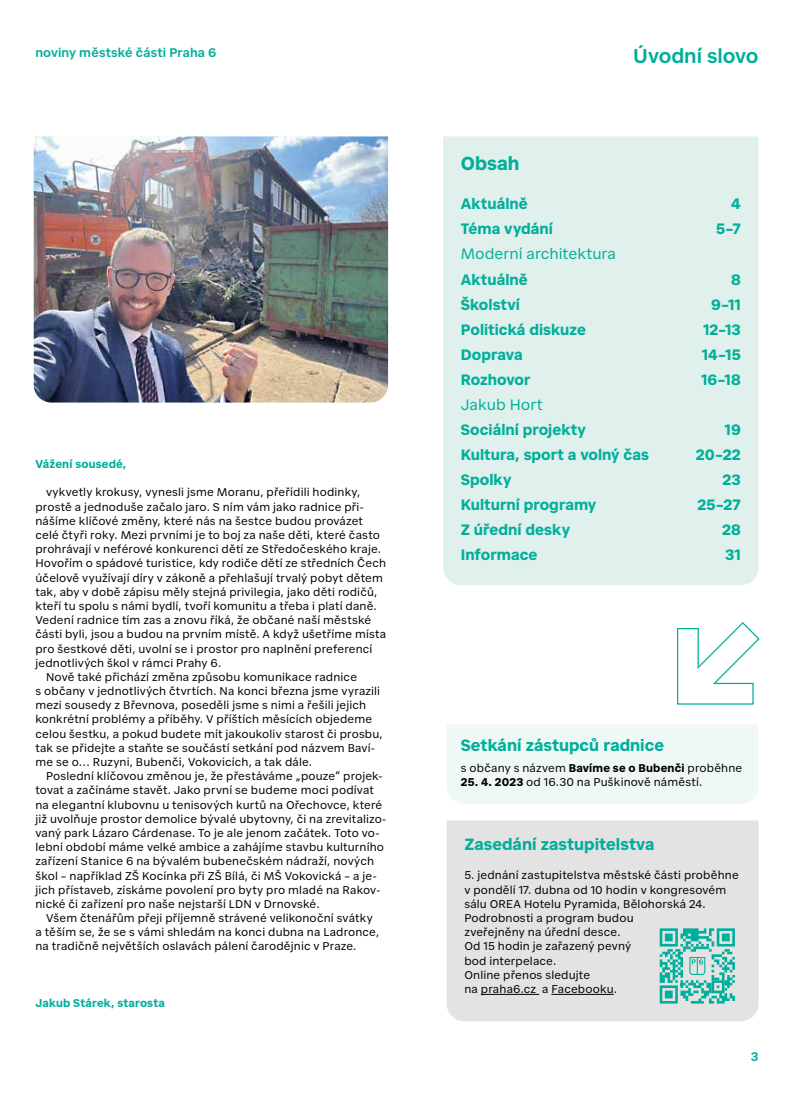
<style>
.page{position:relative;width:794px;height:1110px;background:#fff}
.page>*{position:absolute;margin:0;border:0;box-sizing:border-box;transform-origin:0 0}
.t1{font:600 20px "Civil Premium";color:#00af9b}
.t2{font:700 18.75px "Civil Premium";letter-spacing:.005em;color:#00af9b}
.t3{font:700 16.25px "Civil Premium";color:#00af9b}
.t4{font:700 15px "Civil Premium";color:#00af9b}
.t5{font:15px "Civil Premium";color:#00af9b}
.t6{font:600 12.5px "Civil Premium";letter-spacing:.01em;color:#00af9b}
.t7{font:11.25px/14.1px "Civil Premium";letter-spacing:.015em;color:#000}
.t8{font:700 11.25px "Civil Premium";letter-spacing:.015em;color:#00af9b}
.s1{font-weight:700}
</style>
<div class="page">
<img style="left:34px;top:136px;width:354px;height:266px">
<div style="left:443px;top:136px;width:315px;height:449px;background:#e0f0ec"></div>
<svg style="left:677px;top:622px;width:83px;height:83px"></svg>
<div style="left:446px;top:820px;width:312px;height:200px;background:#e3e3e3"></div>
<hr style="left:481px;top:993px;width:58px;height:1px;background:#000">
<hr style="left:551px;top:993px;width:63px;height:1px;background:#000">
<svg style="left:659px;top:928px;width:76px;height:75px;background:#7bcbc2"></svg>
<div style="left:447px;top:725px;width:311px;height:78px;background:#f0f8f6"></div>
<p class="t6" style="left:35px;top:43px;width:182px">noviny městské části Praha 6</p>
<h1 class="t1" style="left:633px;top:41px;width:127px">Úvodní slovo</h1>
<p class="t8" style="left:35px;top:455px;width:92px">Vážení sousedé,</p>
<p class="t7" style="left:46px;top:484px;width:316px">vykvetly krokusy, vynesli jsme Moranu, přeřídili hodinky,</p>
<p class="t7" style="left:35px;top:498px;width:330px">prostě a jednoduše začalo jaro. S ním vám jako radnice při-</p>
<p class="t7" style="left:35px;top:512px;width:329px">nášíme klíčové změny, které nás na šestce budou provázet</p>
<p class="t7" style="left:35px;top:527px;width:346px">celé čtyři roky. Mezi prvními je to boj za naše děti, které často</p>
<p class="t7" style="left:35px;top:541px;width:347px">prohrávají v neférové konkurenci dětí ze Středočeského kraje.</p>
<p class="t7" style="left:35px;top:555px;width:352px">Hovořím o spádové turistice, kdy rodiče dětí ze středních Čech</p>
<p class="t7" style="left:35px;top:569px;width:349px">účelově využívají díry v zákoně a přehlašují trvalý pobyt dětem</p>
<p class="t7" style="left:35px;top:583px;width:343px">tak, aby v době zápisu měly stejná privilegia, jako děti rodičů,</p>
<p class="t7" style="left:35px;top:597px;width:343px">kteří tu spolu s námi bydlí, tvoří komunitu a třeba i platí daně.</p>
<p class="t7" style="left:35px;top:612px;width:337px">Vedení radnice tím zas a znovu říká, že občané naší městské</p>
<p class="t7" style="left:35px;top:626px;width:352px">části byli, jsou a budou na prvním místě. A když ušetříme místa</p>
<p class="t7" style="left:35px;top:640px;width:338px">pro šestkové děti, uvolní se i prostor pro naplnění preferencí</p>
<p class="t7" style="left:35px;top:654px;width:187px">jednotlivých škol v rámci Prahy 6.</p>
<p class="t7" style="left:46px;top:668px;width:312px">Nově také přichází změna způsobu komunikace radnice</p>
<p class="t7" style="left:35px;top:682px;width:346px">s občany v jednotlivých čtvrtích. Na konci března jsme vyrazili</p>
<p class="t7" style="left:35px;top:697px;width:332px">mezi sousedy z Břevnova, poseděli jsme s nimi a řešili jejich</p>
<p class="t7" style="left:35px;top:711px;width:338px">konkrétní problémy a příběhy. V příštích měsících objedeme</p>
<p class="t7" style="left:35px;top:725px;width:349px">celou šestku, a pokud budete mít jakoukoliv starost či prosbu,</p>
<p class="t7" style="left:35px;top:739px;width:341px">tak se přidejte a staňte se součástí setkání pod názvem Baví-</p>
<p class="t7" style="left:35px;top:753px;width:278px">me se o… Ruzyni, Bubenči, Vokovicích, a tak dále.</p>
<p class="t7" style="left:46px;top:768px;width:338px">Poslední klíčovou změnou je, že přestáváme „pouze“ projek-</p>
<p class="t7" style="left:35px;top:782px;width:340px">tovat a začínáme stavět. Jako první se budeme moci podívat</p>
<p class="t7" style="left:35px;top:796px;width:348px">na elegantní klubovnu u tenisových kurtů na Ořechovce, které</p>
<p class="t7" style="left:35px;top:810px;width:352px">již uvolňuje prostor demolice bývalé ubytovny, či na zrevitalizo-</p>
<p class="t7" style="left:35px;top:824px;width:345px">vaný park Lázaro Cárdenase. To je ale jenom začátek. Toto vo-</p>
<p class="t7" style="left:35px;top:838px;width:350px">lební období máme velké ambice a zahájíme stavbu kulturního</p>
<p class="t7" style="left:35px;top:853px;width:340px">zařízení Stanice 6 na bývalém bubenečském nádraží, nových</p>
<p class="t7" style="left:35px;top:867px;width:343px">škol – například ZŠ Kocínka při ZŠ Bílá, či MŠ Vokovická – a je-</p>
<p class="t7" style="left:35px;top:881px;width:346px">jich přístaveb, získáme povolení pro byty pro mladé na Rakov-</p>
<p class="t7" style="left:35px;top:895px;width:286px">nické či zařízení pro naše nejstarší LDN v Drnovské.</p>
<p class="t7" style="left:46px;top:909px;width:328px">Všem čtenářům přeji příjemně strávené velikonoční svátky</p>
<p class="t7" style="left:35px;top:923px;width:345px">a těším se, že se s vámi shledám na konci dubna na Ladronce,</p>
<p class="t7" style="left:35px;top:938px;width:322px">na tradičně největších oslavách pálení čarodějnic v Praze.</p>
<p class="t8" style="left:35px;top:994px;width:131px">Jakub Stárek, starosta</p>
<h2 class="t2" style="left:461px;top:149px;width:60px">Obsah</h2>
<h3 class="t4" style="left:461px;top:193px;width:69px">Aktuálně</h3>
<h3 class="t4" style="left:731px;top:193px;width:11px">4</h3>
<h3 class="t4" style="left:461px;top:218px;width:94px">Téma vydání</h3>
<h3 class="t4" style="left:716px;top:218px;width:26px">5–7</h3>
<h3 class="t5" style="left:461px;top:243px;width:157px">Moderní architektura</h3>
<h3 class="t4" style="left:461px;top:268px;width:69px">Aktuálně</h3>
<h3 class="t4" style="left:731px;top:268px;width:11px">8</h3>
<h3 class="t4" style="left:461px;top:293px;width:61px">Školství</h3>
<h3 class="t4" style="left:711px;top:293px;width:31px">9–11</h3>
<h3 class="t4" style="left:461px;top:318px;width:127px">Politická diskuze</h3>
<h3 class="t4" style="left:703px;top:318px;width:39px">12–13</h3>
<h3 class="t4" style="left:461px;top:343px;width:63px">Doprava</h3>
<h3 class="t4" style="left:702px;top:343px;width:40px">14–15</h3>
<h3 class="t4" style="left:461px;top:368px;width:71px">Rozhovor</h3>
<h3 class="t4" style="left:701px;top:368px;width:41px">16–18</h3>
<h3 class="t5" style="left:461px;top:393px;width:83px">Jakub Hort</h3>
<h3 class="t4" style="left:461px;top:418px;width:127px">Sociální projekty</h3>
<h3 class="t4" style="left:724px;top:418px;width:18px">19</h3>
<h3 class="t4" style="left:461px;top:443px;width:190px">Kultura, sport a volný čas</h3>
<h3 class="t4" style="left:696px;top:443px;width:46px">20–22</h3>
<h3 class="t4" style="left:461px;top:468px;width:52px">Spolky</h3>
<h3 class="t4" style="left:722px;top:468px;width:20px">23</h3>
<h3 class="t4" style="left:461px;top:493px;width:137px">Kulturní programy</h3>
<h3 class="t4" style="left:697px;top:493px;width:45px">25–27</h3>
<h3 class="t4" style="left:461px;top:518px;width:111px">Z úřední desky</h3>
<h3 class="t4" style="left:722px;top:518px;width:20px">28</h3>
<h3 class="t4" style="left:461px;top:543px;width:78px">Informace</h3>
<h3 class="t4" style="left:725px;top:543px;width:17px">31</h3>
<h3 class="t3" style="left:461px;top:732px;width:205px">Setkání zástupců radnice</h3>
<p class="t7" style="left:461px;top:759px;width:283px">s občany s názvem <span class="s1">Bavíme se o Bubenči</span> proběhne</p>
<p class="t7" style="left:461px;top:773px;width:243px"><span class="s1">25. 4. 2023</span> od 16.30 na Puškinově náměstí.</p>
<h3 class="t3" style="left:464px;top:831px;width:192px">Zasedání zastupitelstva</h3>
<p class="t7" style="left:464px;top:867px;width:276px">5. jednání zastupitelstva městské části proběhne v pondělí 17. dubna od 10 hodin v kongresovém sálu OREA Hotelu Pyramida, Bělohorská 24.<br>Podrobnosti a program budou<br>zveřejněny na úřední desce.<br>Od 15 hodin je zařazený pevný<br>bod interpelace.<br>Online přenos sledujte<br>na praha6.cz a Facebooku.</p>
<p class="t6" style="left:751px;top:1047px;width:9px">3</p>
</div>
